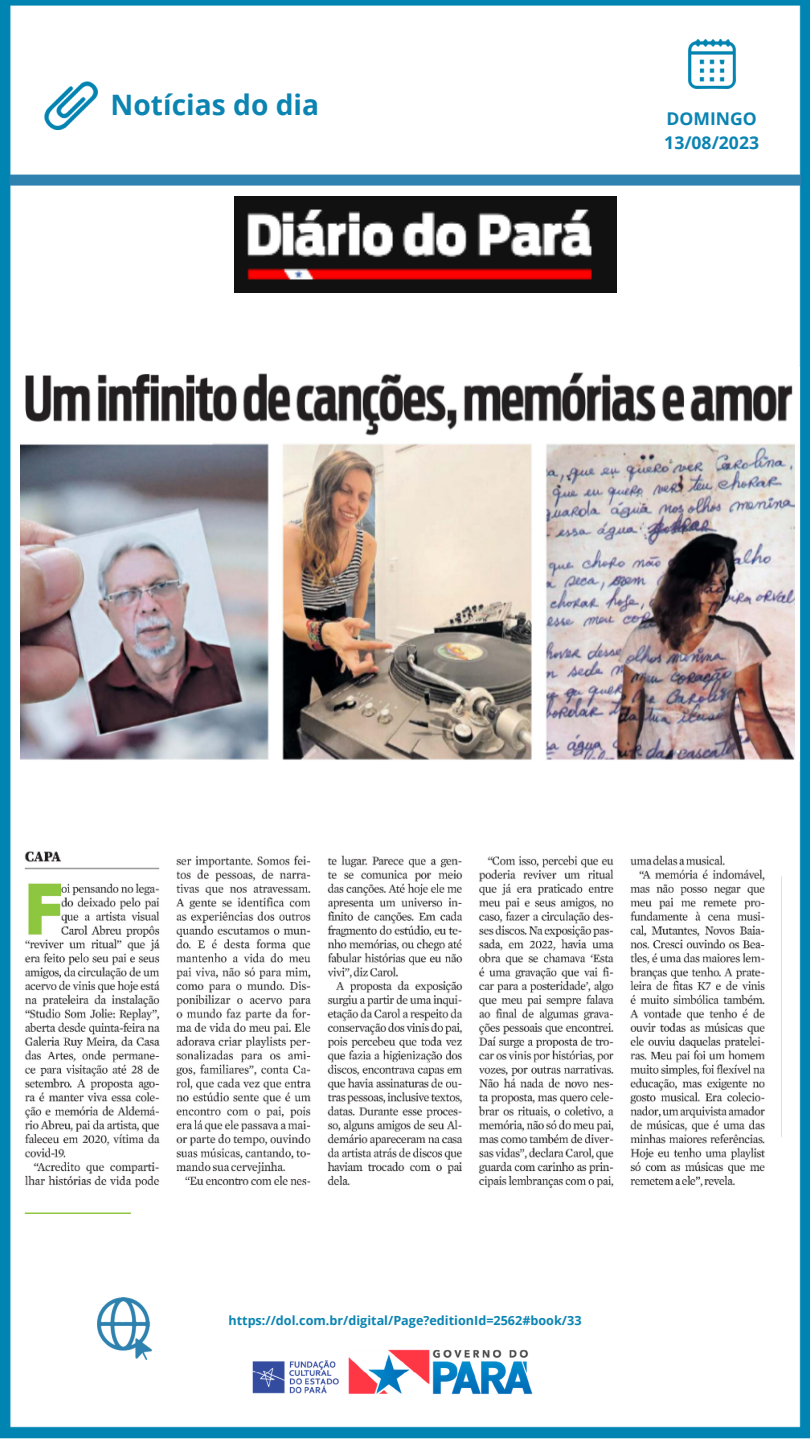
<style>
.page{position:relative;width:810px;height:1440px;background:#fff}
.page>*{position:absolute;margin:0;border:0;box-sizing:border-box;transform-origin:0 0}
.t1{font:700 28.2px "Open Sans";color:#0b84b2}
.t2{font:700 17.6px "Open Sans";color:#0b84b2}
.t3{font:700 12.6px "Open Sans";color:#0b84b2}
</style>
<div class="page">
<img style="left:0;top:0;width:810px;height:1439px">
<img style="left:234px;top:1329px;width:303px;height:87px">
<img style="left:98px;top:1298px;width:54px;height:61px">
<img style="left:44px;top:81px;width:53px;height:49px">
<img style="left:688px;top:39px;width:47px;height:50px">
<img style="left:234px;top:196px;width:382px;height:97px">
<img style="left:21px;top:367px;width:779px;height:393px">
<img style="left:21px;top:826px;width:760px;height:387px">
<p class="t1" style="left:111px;top:85px;width:210px">Notícias do dia</p>
<p class="t2" style="left:666px;top:106px;width:92px">DOMINGO</p>
<p class="t2" style="left:664px;top:130px;width:96px">13/08/2023</p>
<p class="t3" style="left:228px;top:1312px;width:355px">https://dol.com.br/digital/Page?editionId=2562#book/33</p>
</div>
